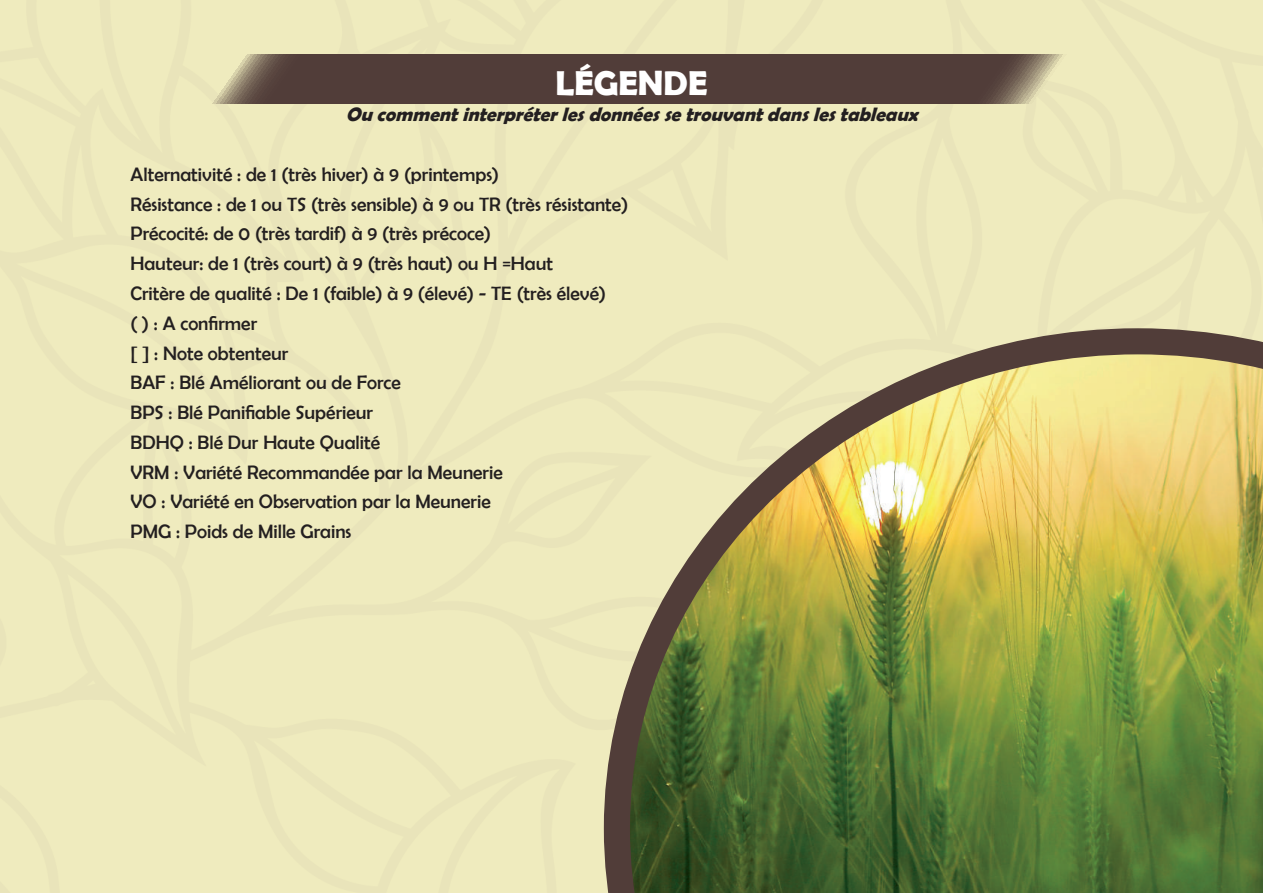
<style>
.page{position:relative;width:1263px;height:893px;background:#efebbe}
.page>*{position:absolute;margin:0;border:0;box-sizing:border-box;transform-origin:0 0}
.t1{font:700 34.5px "Berlin Sans FB Demi";color:#fff}
.t2{font:19.5px/29.8px "Berlin Sans FB";color:#231f20}
.t3{font:italic 700 19.5px "Berlin Sans FB Demi";color:#231f20}
</style>
<div class="page">
<svg style="left:213px;top:54px;width:850px;height:49px;fill:#513d39"></svg>
<svg style="left:604px;top:328px;width:659px;height:565px"></svg>
<h1 class="t1" style="left:556px;top:63px;width:154px">LÉGENDE</h1>
<p class="t3" style="left:346px;top:103px;width:579px">Ou commentinterpréterlesdonnéessetrouvantdanslestableaux</p>
<p class="t2" style="left:131px;top:159px;width:499px">Alternativité : de 1 (très hiver) à 9 (printemps)<br>Résistance : de 1 ou TS (très sensible) à 9 ou TR (très résistante)<br>Précocité: de 0 (très tardif) à 9 (très précoce)<br>Hauteur: de 1 (très court) à 9 (très haut) ou H =Haut<br>Critère de qualité : De 1 (faible) à 9 (élevé) - TE (très élevé)<br>( ) : A confirmer<br>[ ] : Note obtenteur<br>BAF : Blé Améliorant ou de Force<br>BPS : Blé Panifiable Supérieur<br>BDHQ : Blé Dur Haute Qualité<br>VRM : Variété Recommandée par la Meunerie<br>VO : Variété en Observation par la Meunerie<br>PMG : Poids de Mille Grains</p>
</div>
